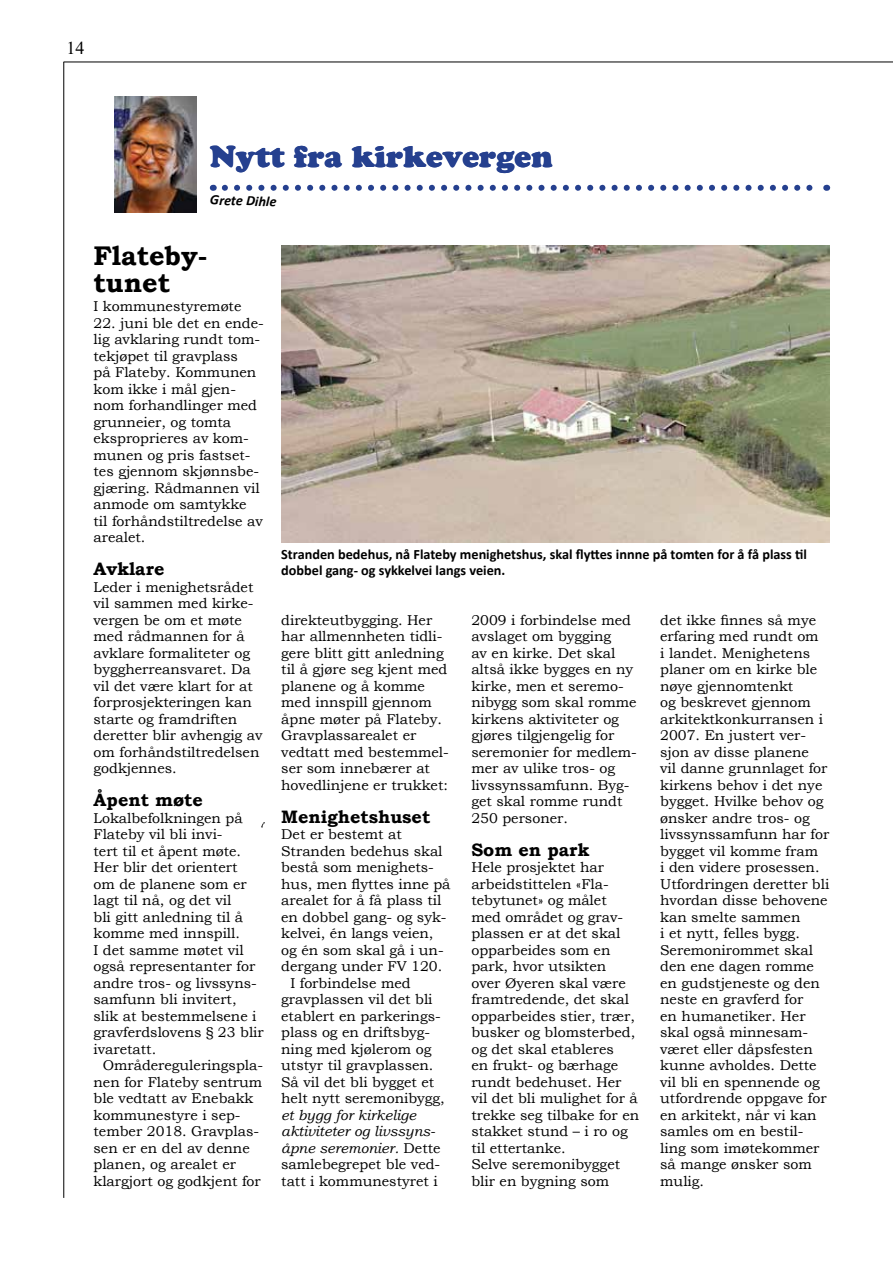
<style>
.page{position:relative;width:893px;height:1263px;background:#fff}
.page>*{position:absolute;margin:0;border:0;box-sizing:border-box;transform-origin:0 0}
.t1{font:30px "Cooper Black Std";color:#25408f}
.t2{font:700 27px/27px "Bookman Old Style";color:#000}
.t3{font:700 18px "Bookman Old Style";color:#000}
.t4{font:18px "Times New Roman";color:#000}
.t5{font:14.25px/16.5px "Bookman Old Style";color:#000}
.t6{font:700 14.25px/16.5px "Calibri";color:#000}
.t7{font:italic 14.25px/16.5px "Bookman Old Style";color:#000}
.t8{font:italic 700 14.25px "Calibri";color:#000}
.s1{font-style:normal}
</style>
<div class="page">
<svg style="left:261px;top:822px;width:4px;height:6px"></svg>
<svg style="left:225px;top:185px;width:588px;height:6px"></svg>
<img style="left:115px;top:97px;width:81px;height:115px">
<hr style="left:64px;top:62px;width:1px;height:1136px;background:#000">
<hr style="left:64px;top:62px;width:829px;height:1px;background:#000">
<img style="left:281px;top:245px;width:548px;height:297px">
<p class="t4" style="left:67px;top:36px;width:19px">14</p>
<h1 class="t1" style="left:210px;top:139px;width:344px">Nytt fra kirkevergen</h1>
<p class="t8" style="left:210px;top:189px;width:68px;rotate:2deg">Grete Dihle</p>
<h2 class="t2" style="left:94px;top:242px;width:115px">Flateby&shy;tunet</h2>
<p class="t5" style="left:94px;top:298px;width:149px">I kommunestyremøte</p>
<p class="t5" style="left:94px;top:315px;width:172px">22. juni ble det en ende&shy;lig avklaring rundt tom&shy;tekjøpet til gravplass<br>på Flateby. Kommunen kom ikke i mål gjen&shy;nom forhandlinger med grunneier, og tomta eksproprieres av kom&shy;munen og pris fastset&shy;tes gjennom skjønnsbe&shy;gjæring. Rådmannen vil anmode om samtykke til forhåndstiltredelse av arealet.</p>
<p class="t3" style="left:94px;top:556px;width:72px">Avklare</p>
<p class="t5" style="left:94px;top:579px;width:171px">Leder i menighetsrådet vil sammen med kirke&shy;vergen be om et møte med rådmannen for å avklare formaliteter og byggherreansvaret. Da vil det være klart for at forprosjekteringen kan starte og framdriften deretter blir avhengig av om forhåndstiltredelsen godkjennes.</p>
<p class="t3" style="left:94px;top:787px;width:111px">Åpent møte</p>
<p class="t5" style="left:94px;top:810px;width:172px">Lokalbefolkningen på<br>Flateby vil bli invi-<br>tert til et åpent møte.<br>Her blir det orientert<br>om de planene som er lagt til nå, og det vil<br>bli gitt anledning til å komme med innspill.<br>I det samme møtet vil også representanter for andre tros- og livssyns&shy;samfunn bli invitert, slik at bestemmelsene i gravferdslovens § 23 blir ivaretatt.</p>
<p class="t5" style="left:94px;top:1057px;width:171px;text-indent:9px">Områdereguleringspla&shy;nen for Flateby sentrum ble vedtatt av Enebakk kommunestyre i sep&shy;tember 2018. Gravplas&shy;sen er en del av denne planen, og arealet er klargjort og godkjent for</p>
<p class="t6" style="left:281px;top:546px;width:527px">Stranden bedehus, nå Flateby menighetshus, skal flyttes innne på tomten for å få plass til dobbel gang- og sykkelvei langs veien.</p>
<p class="t5" style="left:281px;top:612px;width:169px">direkteutbygging. Her har allmennheten tidli&shy;gere blitt gitt anledning til å gjøre seg kjent med planene og å komme med innspill gjennom åpne møter på Flateby.<br>Gravplassarealet er vedtatt med bestemmel&shy;ser som innebærer at hovedlinjene er trukket:</p>
<p class="t3" style="left:281px;top:804px;width:151px">Menighetshuset</p>
<p class="t5" style="left:281px;top:826px;width:122px">Det er bestemt at</p>
<p class="t5" style="left:281px;top:843px;width:163px">Stranden bedehus skal</p>
<p class="t5" style="left:281px;top:859px;width:154px">bestå som menighets-</p>
<p class="t5" style="left:281px;top:876px;width:171px">hus, men flyttes inne på</p>
<p class="t5" style="left:281px;top:892px;width:162px">arealet for å få plass til</p>
<p class="t5" style="left:281px;top:909px;width:167px">en dobbel gang- og syk-</p>
<p class="t5" style="left:281px;top:925px;width:154px">kelvei, én langs veien,</p>
<p class="t5" style="left:281px;top:942px;width:164px">og én som skal gå i un-</p>
<p class="t5" style="left:281px;top:958px;width:163px">dergang under FV 120.</p>
<p class="t5" style="left:290px;top:975px;width:122px">I forbindelse med</p>
<p class="t5" style="left:281px;top:991px;width:153px">gravplassen vil det bli</p>
<p class="t5" style="left:281px;top:1008px;width:161px">etablert en parkerings-</p>
<p class="t5" style="left:281px;top:1024px;width:151px">plass og en driftsbyg-</p>
<p class="t5" style="left:281px;top:1041px;width:152px">ning med kjølerom og</p>
<p class="t5" style="left:281px;top:1057px;width:154px">utstyr til gravplassen.</p>
<p class="t5" style="left:281px;top:1074px;width:155px">Så vil det bli bygget et</p>
<p class="t5" style="left:281px;top:1090px;width:165px">helt nytt seremonibygg,</p>
<p class="t7" style="left:281px;top:1106px;width:161px">et bygg for kirkelige aktiviteter og livssyns&shy;åpne seremonier. <span class="s1">Dette samlebegrepet ble ved&shy;tatt i kommunestyret i</span></p>
<p class="t5" style="left:471px;top:612px;width:167px">2009 i forbindelse med avslaget om bygging<br>av en kirke. Det skal altså ikke bygges en ny kirke, men et seremo&shy;nibygg som skal romme kirkens aktiviteter og gjøres tilgjengelig for seremonier for medlem&shy;mer av ulike tros- og livssynssamfunn. Byg&shy;get skal romme rundt<br>250 personer.</p>
<p class="t3" style="left:471px;top:837px;width:120px">Som en park</p>
<p class="t5" style="left:471px;top:859px;width:169px">Hele prosjektet har arbeidstittelen «Fla&shy;tebytunet» og målet med området og grav&shy;plassen er at det skal opparbeides som en park, hvor utsikten<br>over Øyeren skal være framtredende, det skal opparbeides stier, trær, busker og blomsterbed, og det skal etableres<br>en frukt- og bærhage rundt bedehuset. Her vil det bli mulighet for å trekke seg tilbake for en stakket stund – i ro og til ettertanke.<br>Selve seremonibygget blir en bygning som</p>
<p class="t5" style="left:660px;top:612px;width:171px">det ikke finnes så mye erfaring med rundt om<br>i landet. Menighetens planer om en kirke ble nøye gjennomtenkt<br>og beskrevet gjennom arkitektkonkurransen i<br>2007. En justert ver&shy;sjon av disse planene<br>vil danne grunnlaget for kirkens behov i det nye bygget. Hvilke behov og ønsker andre tros- og livssynssamfunn har for bygget vil komme fram<br>i den videre prosessen.<br>Utfordringen deretter bli hvordan disse behovene kan smelte sammen<br>i et nytt, felles bygg.<br>Seremonirommet skal den ene dagen romme en gudstjeneste og den neste en gravferd for<br>en humanetiker. Her skal også minnesam&shy;været eller dåpsfesten kunne avholdes. Dette vil bli en spennende og utfordrende oppgave for en arkitekt, når vi kan samles om en bestil&shy;ling som imøtekommer så mange ønsker som mulig.</p>
</div>
